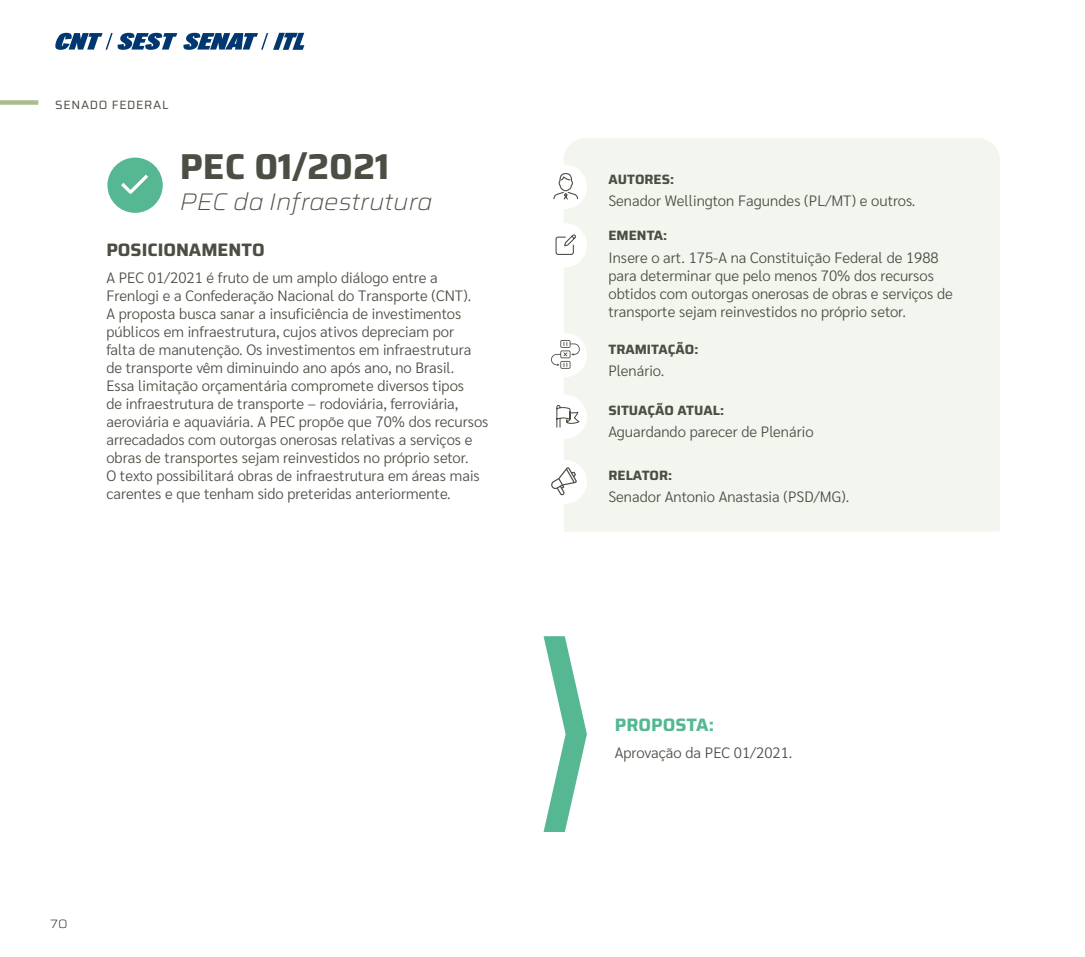
<style>
.page{position:relative;width:1085px;height:957px;background:#fff}
.page>*{position:absolute;margin:0;border:0;box-sizing:border-box;transform-origin:0 0}
.t1{font:700 36px "Saira";color:#4a4e43}
.t2{font:italic 200 24px "Saira Semi Expanded";color:#4a4e43}
.t3{font:700 18px "Saira";color:#4a4e43}
.t4{font:700 18px "Saira";color:#55b893}
.t5{font:300 15px/18px "Sarabun";color:#4a4e43}
.t6{font:700 13.5px "Saira";color:#4a4e43}
.t7{font:12px "Saira";letter-spacing:.06em;color:#4a4e43}
.t8{font:200 12px "Saira Expanded";color:#000}
</style>
<div class="page">
<svg style="left:55px;top:33px;width:122px;height:17px"></svg>
<svg style="left:183px;top:33px;width:121px;height:17px"></svg>
<div style="left:0;top:100px;width:38px;height:5px;background:#a9bd8c"></div>
<div style="left:564px;top:138px;width:435px;height:393px;background:#f3f5ef"></div>
<div style="left:542px;top:165px;width:45px;height:44px;background:#fff;border-radius:50%"></div>
<div style="left:542px;top:333px;width:45px;height:44px;background:#fff;border-radius:50%"></div>
<div style="left:542px;top:460px;width:45px;height:44px;background:#fff;border-radius:50%"></div>
<svg style="left:543px;top:636px;width:44px;height:196px"></svg>
<svg style="left:551px;top:340px;width:28px;height:29px"></svg>
<svg style="left:553px;top:173px;width:25px;height:27px"></svg>
<div style="left:542px;top:223px;width:45px;height:44px;background:#fff;border-radius:50%"></div>
<div style="left:542px;top:395px;width:45px;height:44px;background:#fff;border-radius:50%"></div>
<svg style="left:555px;top:234px;width:21px;height:21px"></svg>
<svg style="left:556px;top:405px;width:24px;height:23px"></svg>
<svg style="left:551px;top:467px;width:26px;height:28px"></svg>
<div style="left:107px;top:158px;width:56px;height:55px;background:#55b893;border-radius:50%"></div>
<svg style="left:121px;top:174px;width:27px;height:20px"></svg>
<p class="t7" style="left:55px;top:95px;width:115px">SENADO FEDERAL</p>
<h1 class="t1" style="left:180px;top:137px;width:211px">PEC 01/2021</h1>
<h2 class="t2" style="left:180px;top:182px;width:254px">PEC da Infraestrutura</h2>
<p class="t3" style="left:106px;top:235px;width:160px">POSICIONAMENTO</p>
<p class="t5" style="left:106px;top:269px;width:383px">A PEC 01/2021 é fruto de um amplo diálogo entre a Frenlogi e a Confederação Nacional do Transporte (CNT).<br>A proposta busca sanar a insuficiência de investimentos públicos em infraestrutura, cujos ativos depreciam por<br>falta de manutenção. Os investimentos em infraestrutura de transporte vêm diminuindo ano após ano, no Brasil.<br>Essa limitação orçamentária compromete diversos tipos<br>de infraestrutura de transporte – rodoviária, ferroviária, aeroviária e aquaviária. A PEC propõe que 70% dos recursos arrecadados com outorgas onerosas relativas a serviços e obras de transportes sejam reinvestidos no próprio setor.<br>O texto possibilitará obras de infraestrutura em áreas mais carentes e que tenham sido preteridas anteriormente.</p>
<p class="t8" style="left:50px;top:914px;width:19px">70</p>
<p class="t6" style="left:608px;top:168px;width:67px">AUTORES:</p>
<p class="t5" style="left:608px;top:192px;width:308px">Senador Wellington Fagundes (PL/MT) e outros.</p>
<p class="t6" style="left:608px;top:225px;width:60px">EMENTA:</p>
<p class="t5" style="left:608px;top:248px;width:346px">Insere o art. 175-A na Constituição Federal de 1988 para determinar que pelo menos 70% dos recursos obtidos com outorgas onerosas de obras e serviços de transporte sejam reinvestidos no próprio setor.</p>
<p class="t6" style="left:608px;top:338px;width:91px">TRAMITAÇÃO:</p>
<p class="t5" style="left:608px;top:362px;width:57px">Plenário.</p>
<p class="t6" style="left:608px;top:399px;width:117px">SITUAÇÃO ATUAL:</p>
<p class="t5" style="left:608px;top:423px;width:207px">Aguardando parecer de Plenário</p>
<p class="t6" style="left:608px;top:464px;width:65px">RELATOR:</p>
<p class="t5" style="left:608px;top:488px;width:242px">Senador Antonio Anastasia (PSD/MG).</p>
<p class="t4" style="left:614px;top:710px;width:101px">PROPOSTA:</p>
<p class="t5" style="left:614px;top:743px;width:179px">Aprovação da PEC 01/2021.</p>
</div>
